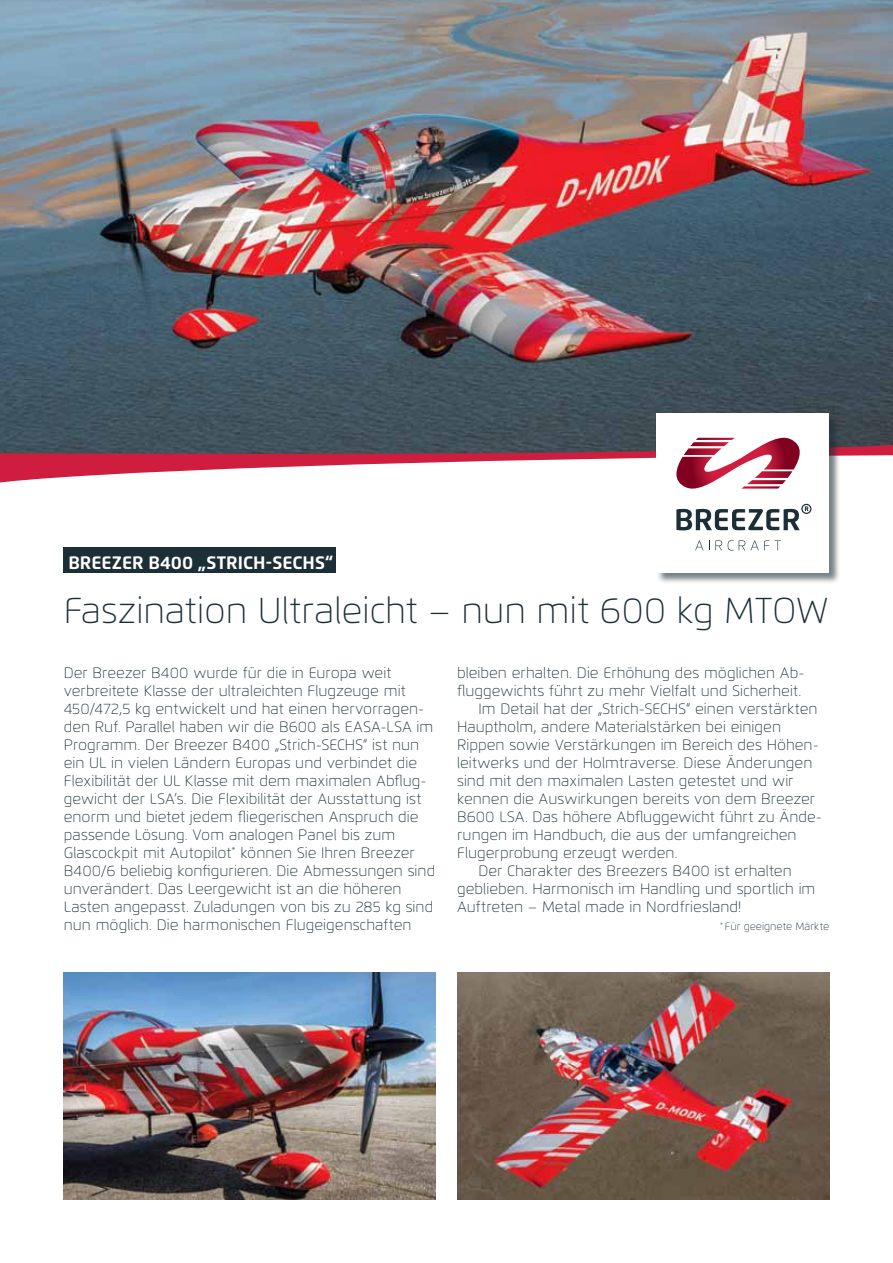
<style>
.page{position:relative;width:893px;height:1263px;background:#fff}
.page>*{position:absolute;margin:0;border:0;box-sizing:border-box;transform-origin:0 0}
.t1{font:100 36px "Flexo";letter-spacing:-.005em;color:#1c2f37}
.t2{font:700 18px "Flexo";color:#fff}
.t3{font:100 15px/18px "Flexo";color:#1c2f37}
.t4{font:100 10.5px "Flexo";color:#1c2f37}
</style>
<div class="page">
<img style="left:0;top:0;width:893px;height:438px">
<img style="left:457px;top:972px;width:372px;height:227px">
<img style="left:64px;top:972px;width:372px;height:227px">
<div style="left:64px;top:547px;width:272px;height:26px;background:#1c2f37"></div>
<div style="left:656px;top:414px;width:185px;height:171px;background:#1c2f37;opacity:.6"></div>
<div style="left:656px;top:414px;width:173px;height:159px;background:#fff"></div>
<svg style="left:695px;top:540px;width:8px;height:10px"></svg>
<svg style="left:709px;top:540px;width:13px;height:10px"></svg>
<svg style="left:728px;top:540px;width:41px;height:10px"></svg>
<svg style="left:775px;top:540px;width:6px;height:10px"></svg>
<svg style="left:0;top:438px;width:893px;height:51px"></svg>
<svg style="left:676px;top:504px;width:135px;height:26px"></svg>
<p class="t2" style="left:68px;top:551px;width:225px">BREEZER B400 „STRICH-SECH</p>
<p class="t2" style="left:315px;top:551px;width:19px">S“</p>
<h1 class="t1" style="left:64px;top:588px;width:767px">Faszination Ultraleicht – nun mit 600 kg MTOW</h1>
<p class="t3" style="left:64px;top:664px;width:373px">Der Breezer B400 wurde für die in Europa weit verbreitete Klasse der ultraleichten Flugzeuge mit 450/472,5 kg entwickelt und hat einen hervorragen&shy;den Ruf. Parallel haben wir die B600 als EASA-LSA im Programm. Der Breezer B400 „Strich-SECHS“ ist nun ein UL in vielen Ländern Europas und verbindet die Flexibilität der UL Klasse mit dem maximalen Abflug&shy;gewicht der LSA’s. Die Flexibilität der Ausstattung ist enorm und bietet jedem fliegerischen Anspruch die passende Lösung. Vom analogen Panel bis zum Glascockpit mit Autopilot<sup>*</sup> können Sie Ihren Breezer B400/6 beliebig konfigurieren. Die Abmessungen sind unverändert. Das Leergewicht ist an die höheren Lasten angepasst. Zuladungen von bis zu 285 kg sind nun möglich. Die harmonischen Flugeigenschaften</p>
<p class="t3" style="left:457px;top:664px;width:349px">bleiben erhalten. Die Erhöhung des möglichen Ab-</p>
<p class="t3" style="left:457px;top:682px;width:346px">fluggewichts führt zu mehr Vielfalt und Sicherheit.</p>
<p class="t3" style="left:478px;top:700px;width:341px">Im Detail hat der „Strich-SECHS“ einen verstärkten</p>
<p class="t3" style="left:457px;top:718px;width:325px">Hauptholm, andere Materialstärken bei einigen</p>
<p class="t3" style="left:457px;top:736px;width:363px">Rippen sowie Verstärkungen im Bereich des Höhen-</p>
<p class="t3" style="left:457px;top:754px;width:357px">leitwerks und der Holmtraverse. Diese Änderungen</p>
<p class="t3" style="left:457px;top:772px;width:338px">sind mit den maximalen Lasten getestet und wir</p>
<p class="t3" style="left:457px;top:790px;width:360px">kennen die Auswirkungen bereits von dem Breezer</p>
<p class="t3" style="left:457px;top:808px;width:366px">B600 LSA. Das höhere Abfluggewicht führt zu Ände-</p>
<p class="t3" style="left:457px;top:826px;width:341px">rungen im Handbuch, die aus der umfangreichen</p>
<p class="t3" style="left:457px;top:844px;width:222px">Flugerprobung erzeugt werden.</p>
<p class="t3" style="left:478px;top:862px;width:315px">Der Charakter des Breezers B400 ist erhalten</p>
<p class="t3" style="left:457px;top:880px;width:360px">geblieben. Harmonisch im Handling und sportlich im</p>
<p class="t3" style="left:457px;top:898px;width:286px">Auftreten – Metal made in Nordfriesland!</p>
<p class="t4" style="left:720px;top:920px;width:111px"><sup>*</sup> Für geeignete Märkte</p>
</div>
